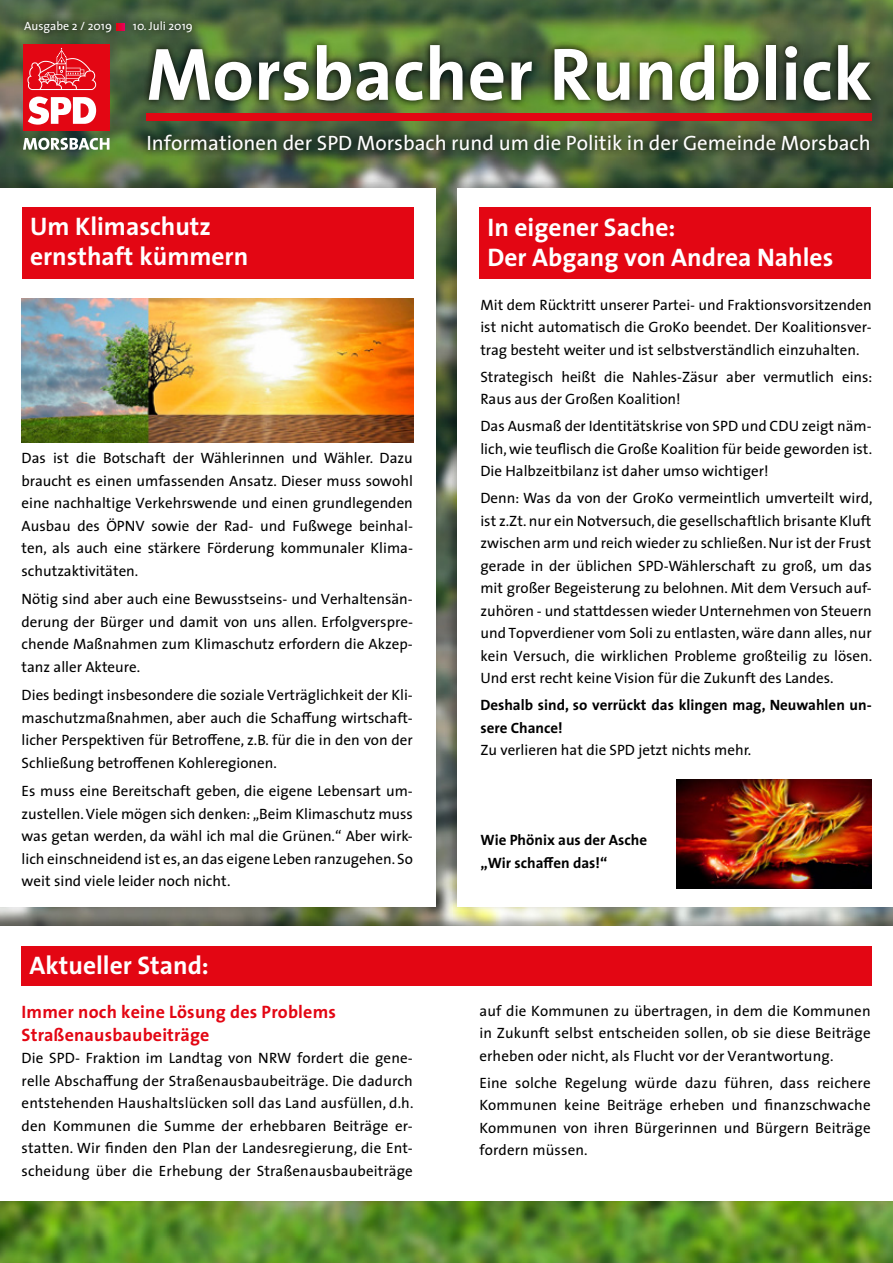
<style>
.page{position:relative;width:893px;height:1263px;background:#fff}
.page>*{position:absolute;margin:0;border:0;box-sizing:border-box;transform-origin:0 0}
.t1{font:700 75px "The Sans";color:#fff}
.t2{font:700 25.5px/30px "The Sans";color:#fff}
.t3{font:20.85px "The Sans";color:#fff}
.t4{font:700 18px/22.5px "The Sans";letter-spacing:.01em;color:#e30613}
.t5{font:15px/22.5px "The Sans";color:#000;text-align:justify}
.t6{font:700 15px/22.5px "The Sans";color:#000}
.t7{font:12px "The Sans";color:#fff}
</style>
<div class="page">
<img style="left:0;top:0;width:893px;height:1263px">
<div style="left:0;top:177px;width:439px;height:734px;background:#000;opacity:.3"></div>
<div style="left:0;top:189px;width:436px;height:718px;background:#fff"></div>
<div style="left:22px;top:208px;width:392px;height:71px;background:#e30613"></div>
<svg style="left:141px;top:37px;width:737px;height:72px;background:#3d5229"></svg>
<svg style="left:141px;top:127px;width:736px;height:30px;background:#3d5032"></svg>
<div style="left:146px;top:113px;width:726px;height:7px;background:#e30613"></div>
<svg style="left:17px;top:14px;width:183px;height:26px;background:#485d3b"></svg>
<svg style="left:117px;top:23px;width:7px;height:7px"></svg>
<div style="left:23px;top:44px;width:87px;height:86px;background:#e30613"></div>
<svg style="left:28px;top:97px;width:68px;height:28px"></svg>
<svg style="left:27px;top:48px;width:69px;height:42px"></svg>
<svg style="left:23px;top:138px;width:86px;height:12px"></svg>
<div style="left:0;top:914px;width:893px;height:290px;background:#000;opacity:.3"></div>
<div style="left:0;top:926px;width:893px;height:274px;background:#fff"></div>
<div style="left:21px;top:946px;width:851px;height:39px;background:#e30613"></div>
<div style="left:445px;top:177px;width:448px;height:734px;background:#000;opacity:.3"></div>
<div style="left:457px;top:189px;width:436px;height:718px;background:#fff"></div>
<div style="left:479px;top:208px;width:392px;height:71px;background:#e30613"></div>
<img style="left:21px;top:298px;width:393px;height:144px">
<img style="left:676px;top:779px;width:195px;height:110px">
<p class="t7" style="left:24px;top:16px;width:89px">Ausgabe 2 / 2019</p>
<p class="t7" style="left:133px;top:16px;width:61px">10. Juli 2019</p>
<h1 class="t1" style="left:146px;top:12px;width:727px">Morsbacher Rundblick</h1>
<h3 class="t3" style="left:146px;top:125px;width:726px">Informationen der SPD Morsbach rund um die Politik in der Gemeinde Morsbach</h3>
<h2 class="t2" style="left:30px;top:211px;width:220px">Um Klimaschutz ernsthaft kümmern</h2>
<p class="t5" style="left:22px;top:446px;width:393px">Das ist die Botschaft der Wählerinnen und Wähler. Dazu braucht es einen umfassenden Ansatz. Dieser muss sowohl eine nachhaltige Verkehrswende und einen grundlegenden Ausbau des ÖPNV sowie der Rad- und Fußwege beinhal&shy;ten, als auch eine stärkere Förderung kommunaler Klima&shy;schutzaktivitäten.</p>
<p class="t5" style="left:22px;top:587px;width:393px">Nötig sind aber auch eine Bewusstseins- und Verhaltensän&shy;derung der Bürger und damit von uns allen. Erfolgverspre&shy;chende Maßnahmen zum Klimaschutz erfordern die Akzep&shy;tanz aller Akteure.</p>
<p class="t5" style="left:22px;top:683px;width:393px">Dies bedingt insbesondere die soziale Verträglichkeit der Kli&shy;maschutzmaßnahmen, aber auch die Schaffung wirtschaft&shy;licher Perspektiven für Betroffene, z.B. für die in den von der Schließung betroffenen Kohleregionen.</p>
<p class="t5" style="left:22px;top:779px;width:393px">Es muss eine Bereitschaft geben, die eigene Lebensart um&shy;zustellen. Viele mögen sich denken: „Beim Klimaschutz muss was getan werden, da wähl ich mal die Grünen.“ Aber wirk&shy;lich einschneidend ist es, an das eigene Leben ranzugehen. So weit sind viele leider noch nicht.</p>
<h2 class="t2" style="left:30px;top:949px;width:181px">Aktueller Stand:</h2>
<p class="t4" style="left:22px;top:1000px;width:316px">Immer noch keine Lösung des Problems<br>Straßenausbaubeiträge</p>
<p class="t5" style="left:22px;top:1046px;width:393px">Die SPD- Fraktion im Landtag von NRW fordert die gene&shy;relle Abschaffung der Straßenausbaubeiträge. Die dadurch entstehenden Haushaltslücken soll das Land ausfüllen, d.h. den Kommunen die Summe der erhebbaren Beiträge er&shy;statten. Wir finden den Plan der Landesregierung, die Ent&shy;scheidung über die Erhebung der Straßenausbaubeiträge</p>
<h2 class="t2" style="left:487px;top:212px;width:347px">In eigener Sache:<br>Der Abgang von Andrea Nahles</h2>
<p class="t5" style="left:480px;top:293px;width:393px">Mit dem Rücktritt unserer Partei- und Fraktionsvorsitzenden ist nicht automatisch die GroKo beendet. Der Koalitionsver&shy;trag besteht weiter und ist selbstverständlich einzuhalten.</p>
<p class="t5" style="left:480px;top:365px;width:393px">Strategisch heißt die Nahles-Zäsur aber vermutlich eins:<br>Raus aus der Großen Koalition!</p>
<p class="t5" style="left:480px;top:414px;width:393px">Das Ausmaß der Identitätskrise von SPD und CDU zeigt näm&shy;lich, wie teuflisch die Große Koalition für beide geworden ist.<br>Die Halbzeitbilanz ist daher umso wichtiger!</p>
<p class="t5" style="left:480px;top:486px;width:394px">Denn: Was da von der GroKo vermeintlich umverteilt wird, ist z.Zt. nur ein Notversuch, die gesellschaftlich brisante Kluft zwischen arm und reich wieder zu schließen. Nur ist der Frust gerade in der üblichen SPD-Wählerschaft zu groß, um das mit großer Begeisterung zu belohnen. Mit dem Versuch auf&shy;zuhören - und stattdessen wieder Unternehmen von Steuern und Topverdiener vom Soli zu entlasten, wäre dann alles, nur kein Versuch, die wirklichen Probleme großteilig zu lösen.<br>Und erst recht keine Vision für die Zukunft des Landes.</p>
<p class="t6" style="left:480px;top:693px;width:393px">Deshalb sind, so verrückt das klingen mag, Neuwahlen un&shy;sere Chance!</p>
<p class="t5" style="left:480px;top:738px;width:272px">Zu verlieren hat die SPD jetzt nichts mehr.</p>
<p class="t6" style="left:480px;top:828px;width:168px">Wie Phönix aus der Asche „Wir schaffen das!“</p>
<p class="t5" style="left:479px;top:999px;width:393px">auf die Kommunen zu übertragen, in dem die Kommunen in Zukunft selbst entscheiden sollen, ob sie diese Beiträge erheben oder nicht, als Flucht vor der Verantwortung.</p>
<p class="t5" style="left:479px;top:1071px;width:393px">Eine solche Regelung würde dazu führen, dass reichere Kommunen keine Beiträge erheben und finanzschwache Kommunen von ihren Bürgerinnen und Bürgern Beiträge fordern müssen.</p>
</div>
